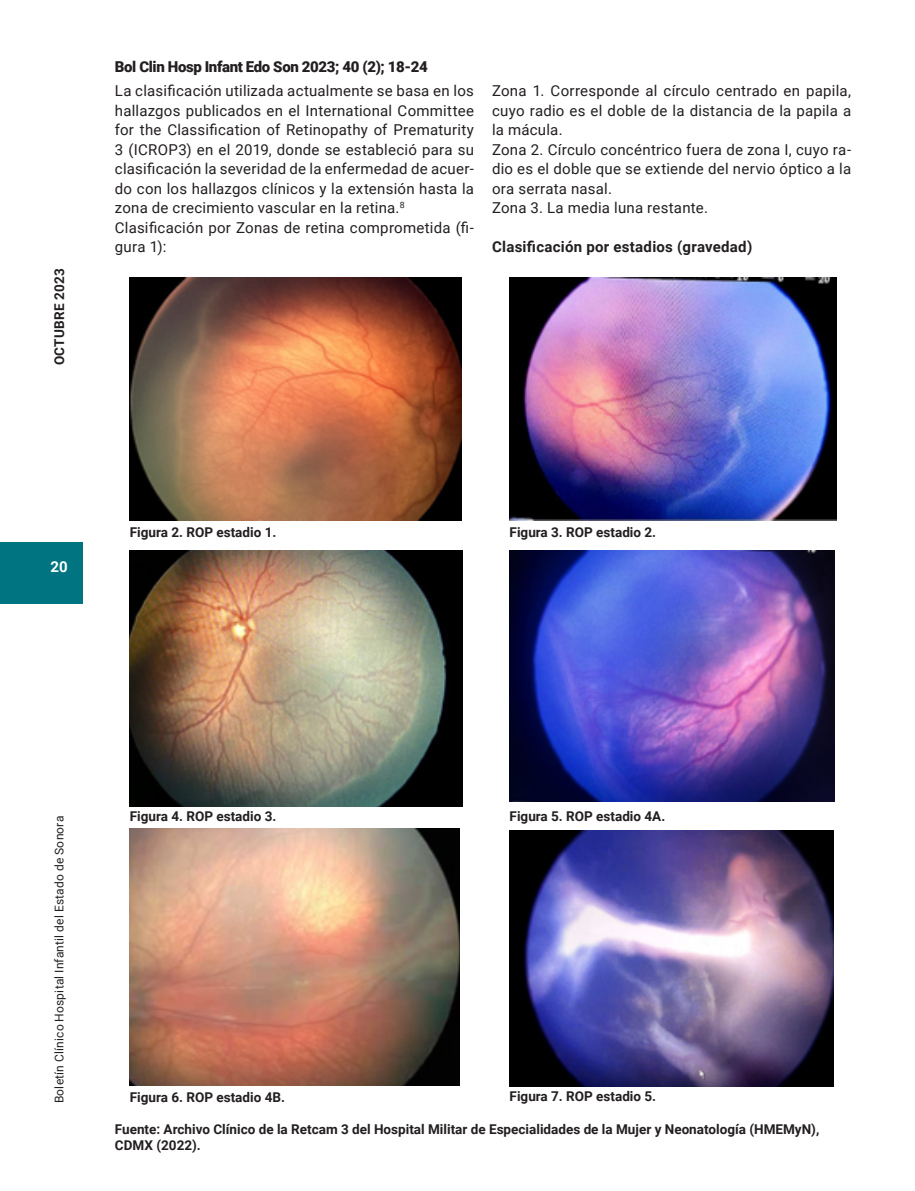
<style>
.page{position:relative;width:915px;height:1191px;background:#fff}
.page>*{position:absolute;margin:0;border:0;box-sizing:border-box;transform-origin:0 0}
.Body{font:15px/19.5px "Roboto";letter-spacing:.015em;color:#231f20;text-align:justify}
.t1{font:900 15px "Roboto";letter-spacing:-.025em;color:#231f20}
.Body-2{font:700 15px "Roboto";letter-spacing:.02em;color:#231f20}
.t2{font:700 15px "Roboto";color:#fff}
.pie_de_foto{font:700 13.5px/16.2px "Roboto";color:#231f20}
.t3{font:12px "Roboto";letter-spacing:.015em;color:#231f20}
</style>
<div class="page">
<div style="left:0;top:542px;width:83px;height:62px;background:#007481"></div>
<img style="left:130px;top:278px;width:331px;height:242px">
<img style="left:509px;top:278px;width:327px;height:242px">
<img style="left:130px;top:550px;width:332px;height:256px">
<img style="left:509px;top:550px;width:325px;height:251px">
<img style="left:130px;top:828px;width:329px;height:258px">
<img style="left:509px;top:830px;width:324px;height:256px">
<p class="pie_de_foto" style="left:51px;top:365px;width:98px;rotate:-90deg">OCTUBRE 2023</p>
<p class="t1" style="left:115px;top:56px;width:314px">Bol Clin Hosp Infant Edo Son 2023; 40 (2); 18-24</p>
<p class="Body" style="left:115px;top:81px;width:360px">La clasificación utilizada actualmente se basa en los hallazgos publicados en el International Committee for the Classification of Retinopathy of Prematurity 3 (ICROP3) en el 2019, donde se estableció para su clasificación la severidad de la enfermedad de acuer&shy;do con los hallazgos clínicos y la extensión hasta la zona de crecimiento vascular en la retina.<sup>8</sup></p>
<p class="Body" style="left:115px;top:217px;width:360px">Clasificación por Zonas de retina comprometida (fi&shy;gura 1):</p>
<p class="Body" style="left:492px;top:81px;width:360px">Zona 1. Corresponde al círculo centrado en papila, cuyo radio es el doble de la distancia de la papila a la mácula.</p>
<p class="Body" style="left:492px;top:139px;width:360px">Zona 2. Círculo concéntrico fuera de zona I, cuyo ra&shy;dio es el doble que se extiende del nervio óptico a la ora serrata nasal.</p>
<p class="Body" style="left:492px;top:198px;width:217px">Zona 3. La media luna restante.</p>
<p class="Body-2" style="left:492px;top:236px;width:262px">Clasificación por estadios (gravedad)</p>
<p class="t2" style="left:50px;top:556px;width:19px">20</p>
<p class="pie_de_foto" style="left:130px;top:523px;width:148px">Figura 2. ROP estadio 1.</p>
<p class="pie_de_foto" style="left:509px;top:523px;width:148px">Figura 3. ROP estadio 2.</p>
<p class="t3" style="left:51px;top:1103px;width:289px;rotate:-90deg">Boletín Clínico Hospital Infantil del Estado de Sonora</p>
<p class="pie_de_foto" style="left:130px;top:808px;width:148px">Figura 4. ROP estadio 3.</p>
<p class="pie_de_foto" style="left:509px;top:808px;width:157px">Figura 5. ROP estadio 4A.</p>
<p class="pie_de_foto" style="left:130px;top:1088px;width:157px">Figura 6. ROP estadio 4B.</p>
<p class="pie_de_foto" style="left:509px;top:1087px;width:148px">Figura 7. ROP estadio 5.</p>
<p class="pie_de_foto" style="left:115px;top:1120px;width:705px">Fuente: Archivo Clínico de la Retcam 3 del Hospital Militar de Especialidades de la Mujer y Neonatología (HMEMyN),<br>CDMX (2022).</p>
</div>
